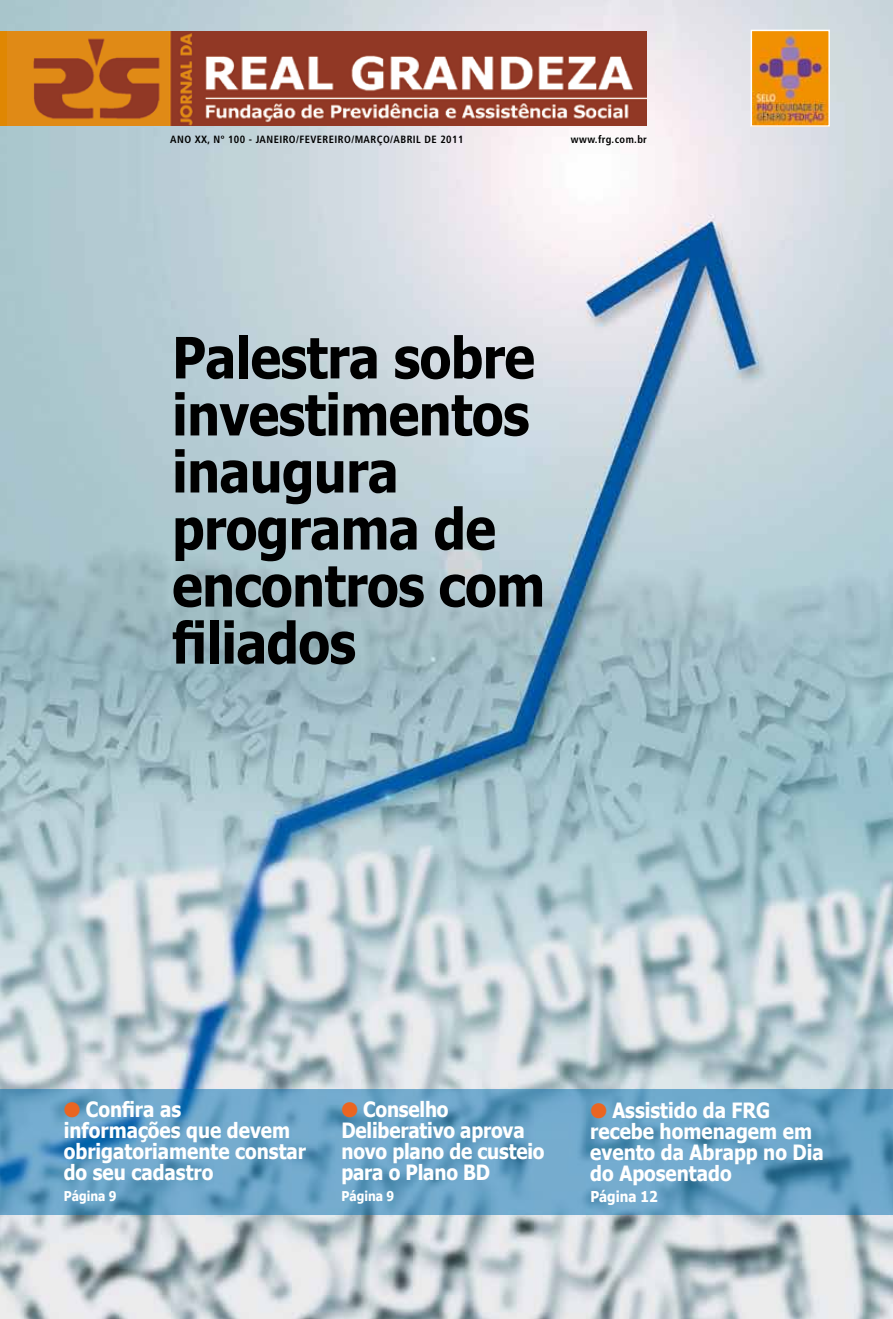
<style>
.page{position:relative;width:893px;height:1319px;background:#fff}
.page>*{position:absolute;margin:0;border:0;box-sizing:border-box;transform-origin:0 0}
.t1{font:700 57px/57px "Tahoma";letter-spacing:-.01em;color:#000;scale:.9 1}
.t2{font:700 21px/21px "Tahoma";color:#fff;scale:.9 1}
.t3{font:700 15px "Tahoma";color:#fff;scale:.9 1}
.t4{font:700 13.5px "Tahoma";color:#fff;scale:.9 1}
.t5{font:700 condensed 10.5px "Frutiger";letter-spacing:.04em;color:#000}
.s1{color:#ea6521}
</style>
<div class="page">
<img style="left:0;top:0;width:893px;height:1318px">
<img style="left:7px;top:31px;width:640px;height:95px">
<svg style="left:0;top:1089px;width:893px;height:125px;background:#649fc4"></svg>
<img style="left:754px;top:33px;width:73px;height:91px">
<div style="left:751px;top:30px;width:79px;height:97px;border:2px solid #fff"></div>
<p class="t5" style="left:170px;top:133px;width:295px">ANO XX, Nº 100 - JANEIRO/FEVEREIRO/MARÇO/ABRIL DE 2011</p>
<p class="t5" style="left:571px;top:133px;width:77px">WWW.FRG.COM.BR</p>
<h1 class="t1" style="left:172px;top:325px;width:416px">Palestra sobre investimentos inaugura programa de encontros com filiados</h1>
<p class="t2" style="left:64px;top:1097px;width:271px"><span class="s1">●</span> Confira as<br>informações que devem obrigatoriamente constar do seu cadastro</p>
<p class="t4" style="left:64px;top:1186px;width:60px">Página 9</p>
<p class="t2" style="left:341px;top:1097px;width:227px"><span class="s1">●</span> Conselho<br>Deliberativo aprova novo plano de custeio para o Plano BD</p>
<p class="t4" style="left:341px;top:1186px;width:60px">Página 9</p>
<p class="t2" style="left:590px;top:1098px;width:261px"><span class="s1">●</span> Assistido da FRG recebe homenagem em evento da Abrapp no Dia do Aposentado</p>
<p class="t3" style="left:590px;top:1185px;width:76px">Página 12</p>
</div>
